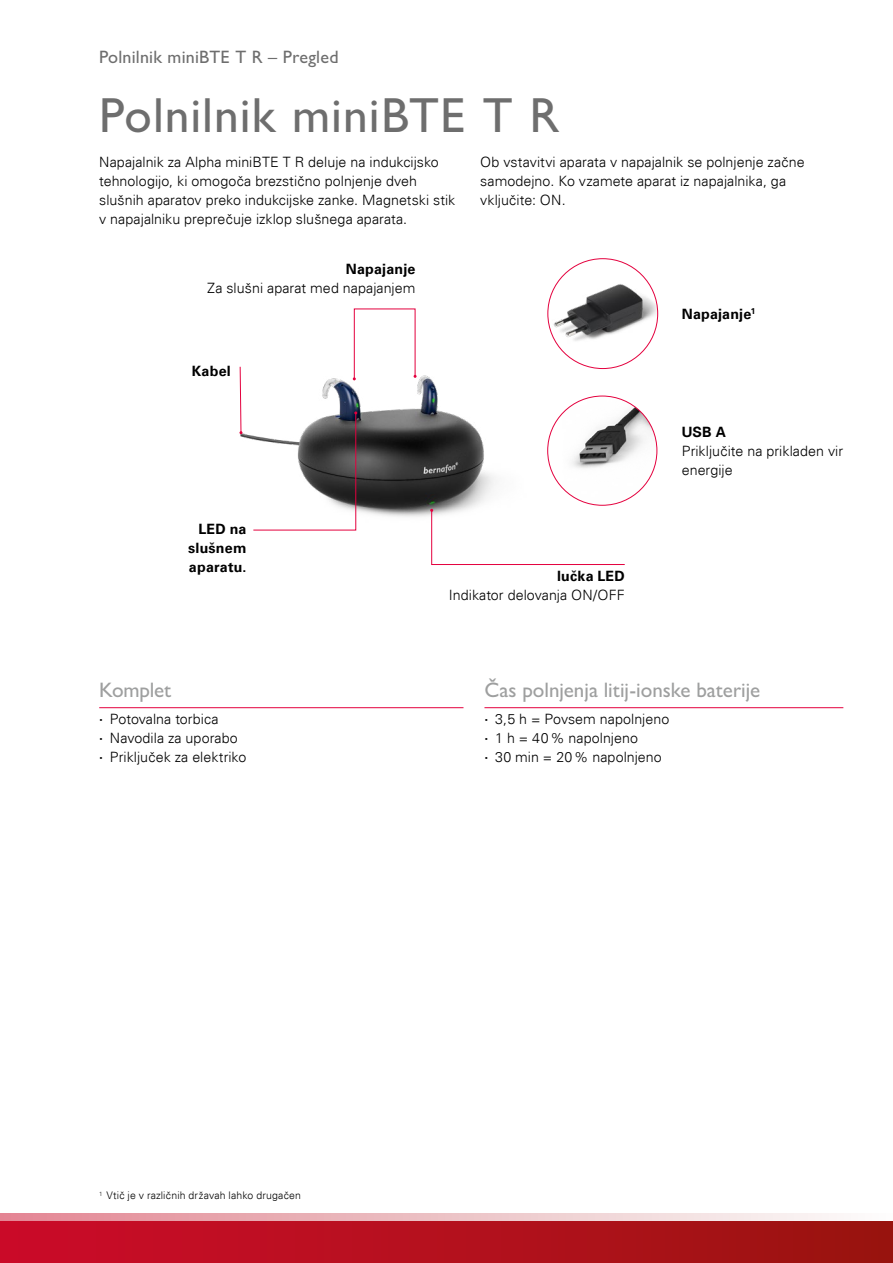
<style>
.page{position:relative;width:893px;height:1263px;background:#fff}
.page>*{position:absolute;margin:0;border:0;box-sizing:border-box;transform-origin:0 0}
.t1{font:500 49.5px "Gill Sans MT Pro";letter-spacing:.02em;color:#6e6e6e}
.t2{font:500 21px "Gill Sans MT Pro";letter-spacing:-.005em;color:#9e9f9f}
.t3{font:500 18px "Gill Sans MT Pro";letter-spacing:.01em;color:#6e6e6e}
.t4{font:300 14.25px/18.8px "Univers Com 45";letter-spacing:.005em;color:#000}
.t5{font:700 14.25px/18.8px "Univers Com 65";letter-spacing:.015em;color:#000;text-align:justify}
.t6{font:300 10.5px "Univers Com 45";letter-spacing:.015em;color:#000}
.s1{font-family:"Univers Com 65";font-weight:700}
</style>
<div class="page">
<div style="left:0;top:1214px;width:893px;height:49px;background:linear-gradient(to right,#cd0c2a,#9a1410)"></div>
<svg style="left:0;top:1214px;width:893px;height:7px;background:#edc1c6"></svg>
<hr style="left:99px;top:707px;width:364px;height:1px;background:#e4003e">
<hr style="left:484px;top:707px;width:359px;height:1px;background:#e4003e">
<img style="left:240px;top:332px;width:353px;height:185px">
<svg style="left:253px;top:411px;width:104px;height:120px"></svg>
<svg style="left:353px;top:308px;width:64px;height:72px"></svg>
<svg style="left:430px;top:509px;width:195px;height:56px"></svg>
<svg style="left:239px;top:366px;width:3px;height:68px"></svg>
<img style="left:548px;top:396px;width:109px;height:109px;border-radius:55px">
<img style="left:548px;top:259px;width:110px;height:110px;border-radius:55px">
<p class="t3" style="left:99px;top:47px;width:241px">Polnilnik miniBTE T R – Pregled</p>
<h1 class="t1" style="left:99px;top:85px;width:462px">Polnilnik miniBTE T R</h1>
<p class="t4" style="left:99px;top:153px;width:358px">Napajalnik za Alpha miniBTE T R deluje na indukcijsko tehnologijo, ki omogoča brezstično polnjenje dveh slušnih aparatov preko indukcijske zanke. Magnetski stik v napajalniku preprečuje izklop slušnega aparata.</p>
<p class="t4" style="left:480px;top:153px;width:326px">Ob vstavitvi aparata v napajalnik se polnjenje začne samodejno. Ko vzamete aparat iz napajalnika, ga vključite: ON.</p>
<p class="t5" style="left:346px;top:260px;width:71px">Napajanje</p>
<p class="t4" style="left:207px;top:279px;width:210px">Za slušni aparat med napajanjem</p>
<p class="t5" style="left:192px;top:362px;width:40px">Kabel</p>
<p class="t5" style="left:188px;top:520px;width:60px;text-indent:10px">LED na slušnem aparatu.</p>
<h2 class="t2" style="left:99px;top:677px;width:74px">Komplet</h2>
<p class="t4" style="left:99px;top:710px;width:149px"><span class="s1">·</span> Potovalna torbica<br><span class="s1">·</span> Navodila za uporabo<br><span class="s1">·</span> Priključek za elektriko</p>
<p class="t5" style="left:682px;top:304px;width:75px">Napajanje<sup>1</sup></p>
<p class="t5" style="left:557px;top:567px;width:69px">lučka LED</p>
<p class="t4" style="left:449px;top:585px;width:177px">Indikator delovanja ON/OFF</p>
<p class="t5" style="left:682px;top:423px;width:46px">USB A</p>
<p class="t4" style="left:682px;top:441px;width:163px">Priključite na prikladen vir energije</p>
<h2 class="t2" style="left:484px;top:677px;width:277px">Čas polnjenja litij-ionske baterije</h2>
<p class="t4" style="left:484px;top:710px;width:186px"><span class="s1">·</span> 3,5 h = Povsem napolnjeno <span class="s1">·</span> 1 h = 40% napolnjeno<br><span class="s1">·</span> 30 min = 20% napolnjeno</p>
<p class="t6" style="left:99px;top:1189px;width:203px"><sup>1</sup> Vtič je v različnih državah lahko drugačen</p>
</div>
